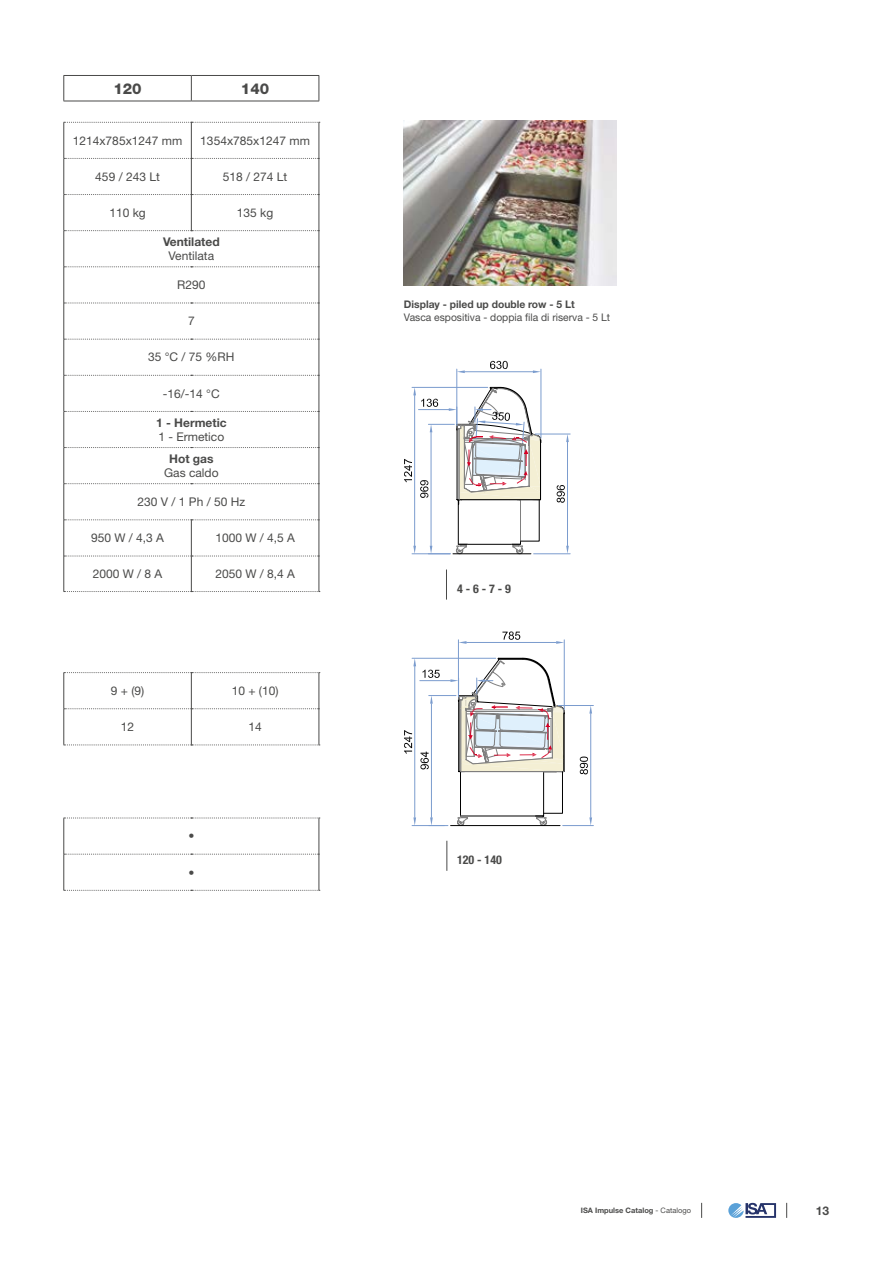
<style>
.page{position:relative;width:893px;height:1263px;background:#fff}
.page>*{position:absolute;margin:0;border:0;box-sizing:border-box;transform-origin:0 0}
.t1{font:800 15px "Helvetica Neue LT Std";color:#4a4a49}
.t2{font:12px "Helvetica Neue LT Std";color:#4a4a49}
.t3{font:700 12px "Helvetica Neue LT Std";color:#4a4a49}
.t4{font:700 condensed 12px "Helvetica Neue LT Std";color:#4a4a49}
.t5{font:10.5px "Helvetica Neue LT Std";color:#4a4a49}
.t6{font:700 10.5px "Helvetica Neue LT Std";color:#4a4a49}
.t7{font:700 7.5px "Helvetica Neue LT Std";color:#4a4a49}
.s1{font-weight:400}
</style>
<div class="page">
<svg style="left:728px;top:1203px;width:48px;height:15px"></svg>
<svg style="left:701px;top:1203px;width:1px;height:15px"></svg>
<svg style="left:786px;top:1203px;width:1px;height:15px"></svg>
<svg style="left:63px;top:75px;width:257px;height:48px"></svg>
<svg style="left:64px;top:158px;width:255px;height:1px"></svg>
<svg style="left:64px;top:194px;width:255px;height:1px"></svg>
<svg style="left:64px;top:230px;width:255px;height:1px"></svg>
<svg style="left:64px;top:267px;width:255px;height:1px"></svg>
<svg style="left:64px;top:303px;width:255px;height:1px"></svg>
<svg style="left:64px;top:339px;width:255px;height:1px"></svg>
<svg style="left:64px;top:375px;width:255px;height:1px"></svg>
<svg style="left:64px;top:411px;width:255px;height:1px"></svg>
<svg style="left:64px;top:447px;width:255px;height:1px"></svg>
<svg style="left:64px;top:483px;width:255px;height:1px"></svg>
<svg style="left:64px;top:520px;width:255px;height:1px"></svg>
<svg style="left:64px;top:556px;width:255px;height:1px"></svg>
<svg style="left:64px;top:591px;width:256px;height:1px"></svg>
<hr style="left:63px;top:123px;width:1px;height:35px;background:#4a4a49">
<hr style="left:191px;top:123px;width:1px;height:35px;background:#4a4a49">
<hr style="left:319px;top:123px;width:1px;height:35px;background:#4a4a49">
<hr style="left:63px;top:158px;width:1px;height:37px;background:#4a4a49">
<hr style="left:191px;top:159px;width:1px;height:35px;background:#4a4a49">
<hr style="left:319px;top:158px;width:1px;height:37px;background:#4a4a49">
<hr style="left:63px;top:195px;width:1px;height:36px;background:#4a4a49">
<hr style="left:191px;top:195px;width:1px;height:35px;background:#4a4a49">
<hr style="left:319px;top:195px;width:1px;height:36px;background:#4a4a49">
<hr style="left:63px;top:231px;width:1px;height:36px;background:#4a4a49">
<hr style="left:319px;top:231px;width:1px;height:36px;background:#4a4a49">
<hr style="left:63px;top:267px;width:1px;height:36px;background:#4a4a49">
<hr style="left:319px;top:267px;width:1px;height:36px;background:#4a4a49">
<hr style="left:63px;top:303px;width:1px;height:36px;background:#4a4a49">
<hr style="left:319px;top:303px;width:1px;height:36px;background:#4a4a49">
<hr style="left:63px;top:339px;width:1px;height:36px;background:#4a4a49">
<hr style="left:319px;top:339px;width:1px;height:36px;background:#4a4a49">
<hr style="left:63px;top:375px;width:1px;height:36px;background:#4a4a49">
<hr style="left:319px;top:375px;width:1px;height:36px;background:#4a4a49">
<hr style="left:63px;top:411px;width:1px;height:37px;background:#4a4a49">
<hr style="left:319px;top:411px;width:1px;height:37px;background:#4a4a49">
<hr style="left:63px;top:448px;width:1px;height:36px;background:#4a4a49">
<hr style="left:319px;top:448px;width:1px;height:36px;background:#4a4a49">
<hr style="left:63px;top:484px;width:1px;height:36px;background:#4a4a49">
<hr style="left:319px;top:484px;width:1px;height:36px;background:#4a4a49">
<hr style="left:63px;top:520px;width:1px;height:36px;background:#4a4a49">
<hr style="left:191px;top:520px;width:1px;height:36px;background:#4a4a49">
<hr style="left:319px;top:520px;width:1px;height:36px;background:#4a4a49">
<hr style="left:63px;top:556px;width:1px;height:35px;background:#4a4a49">
<hr style="left:191px;top:556px;width:1px;height:35px;background:#4a4a49">
<hr style="left:319px;top:556px;width:1px;height:35px;background:#4a4a49">
<svg style="left:64px;top:672px;width:256px;height:1px"></svg>
<svg style="left:64px;top:708px;width:255px;height:1px"></svg>
<svg style="left:64px;top:745px;width:256px;height:1px"></svg>
<hr style="left:63px;top:673px;width:1px;height:36px;background:#4a4a49">
<hr style="left:191px;top:673px;width:1px;height:35px;background:#4a4a49">
<hr style="left:319px;top:673px;width:1px;height:36px;background:#4a4a49">
<hr style="left:63px;top:709px;width:1px;height:36px;background:#4a4a49">
<hr style="left:191px;top:709px;width:1px;height:36px;background:#4a4a49">
<hr style="left:319px;top:709px;width:1px;height:36px;background:#4a4a49">
<hr style="left:465px;top:371px;width:68px;height:1px;background:#7b9cce">
<hr style="left:457px;top:369px;width:1px;height:57px;background:#7b9cce">
<hr style="left:541px;top:369px;width:1px;height:69px;background:#7b9cce">
<svg style="left:533px;top:370px;width:8px;height:3px"></svg>
<svg style="left:457px;top:370px;width:8px;height:3px"></svg>
<svg style="left:490px;top:361px;width:18px;height:8px"></svg>
<hr style="left:567px;top:442px;width:1px;height:104px;background:#7b9cce">
<hr style="left:535px;top:434px;width:35px;height:1px;background:#7b9cce">
<hr style="left:534px;top:553px;width:36px;height:1px;background:#7b9cce">
<svg style="left:566px;top:546px;width:3px;height:8px"></svg>
<svg style="left:566px;top:434px;width:3px;height:8px"></svg>
<svg style="left:557px;top:485px;width:8px;height:18px"></svg>
<svg style="left:404px;top:387px;width:138px;height:167px"></svg>
<hr style="left:466px;top:642px;width:90px;height:1px;background:#7b9cce">
<hr style="left:458px;top:640px;width:1px;height:57px;background:#7b9cce">
<hr style="left:564px;top:640px;width:1px;height:69px;background:#7b9cce">
<svg style="left:556px;top:641px;width:8px;height:3px"></svg>
<svg style="left:459px;top:641px;width:7px;height:3px"></svg>
<svg style="left:502px;top:631px;width:18px;height:9px"></svg>
<hr style="left:590px;top:713px;width:1px;height:104px;background:#7b9cce">
<hr style="left:558px;top:705px;width:35px;height:1px;background:#7b9cce">
<hr style="left:563px;top:825px;width:30px;height:1px;background:#7b9cce">
<svg style="left:589px;top:817px;width:3px;height:8px"></svg>
<svg style="left:589px;top:706px;width:3px;height:7px"></svg>
<svg style="left:580px;top:756px;width:8px;height:18px"></svg>
<svg style="left:404px;top:658px;width:161px;height:168px"></svg>
<hr style="left:446px;top:569px;width:1px;height:31px;background:#4a4a49">
<hr style="left:446px;top:841px;width:1px;height:30px;background:#4a4a49">
<svg style="left:64px;top:818px;width:255px;height:1px"></svg>
<svg style="left:64px;top:854px;width:255px;height:1px"></svg>
<svg style="left:64px;top:890px;width:256px;height:1px"></svg>
<hr style="left:63px;top:818px;width:1px;height:36px;background:#4a4a49">
<hr style="left:319px;top:818px;width:1px;height:36px;background:#4a4a49">
<hr style="left:63px;top:854px;width:1px;height:36px;background:#4a4a49">
<hr style="left:319px;top:854px;width:1px;height:36px;background:#4a4a49">
<img style="left:404px;top:120px;width:213px;height:166px">
<p class="t1" style="left:113px;top:79px;width:30px">120</p>
<p class="t1" style="left:241px;top:79px;width:30px">140</p>
<p class="t2" style="left:73px;top:133px;width:111px">1214x785x1247 mm</p>
<p class="t2" style="left:200px;top:133px;width:111px">1354x785x1247 mm</p>
<p class="t2" style="left:95px;top:169px;width:66px">459 / 243 Lt</p>
<p class="t2" style="left:223px;top:169px;width:66px">518 / 274 Lt</p>
<p class="t2" style="left:109px;top:205px;width:38px">110 kg</p>
<p class="t2" style="left:237px;top:205px;width:38px">135 kg</p>
<p class="t3" style="left:163px;top:234px;width:58px">Ventilated</p>
<p class="t2" style="left:169px;top:249px;width:47px">Ventilata</p>
<p class="t2" style="left:177px;top:278px;width:30px">R290</p>
<p class="t2" style="left:188px;top:314px;width:8px">7</p>
<p class="t2" style="left:148px;top:350px;width:88px">35 °C / 75 %RH</p>
<p class="t2" style="left:163px;top:386px;width:58px">-16/-14 °C</p>
<p class="t3" style="left:156px;top:415px;width:72px">1 - Hermetic</p>
<p class="t2" style="left:158px;top:429px;width:67px">1 - Ermetico</p>
<p class="t3" style="left:169px;top:451px;width:46px">Hot gas</p>
<p class="t2" style="left:164px;top:465px;width:56px">Gas caldo</p>
<p class="t2" style="left:138px;top:495px;width:109px">230 V / 1 Ph / 50 Hz</p>
<p class="t2" style="left:91px;top:531px;width:74px">950 W / 4,3 A</p>
<p class="t2" style="left:215px;top:531px;width:81px">1000 W / 4,5 A</p>
<p class="t2" style="left:93px;top:567px;width:71px">2000 W / 8 A</p>
<p class="t2" style="left:215px;top:567px;width:81px">2050 W / 8,4 A</p>
<p class="t2" style="left:111px;top:684px;width:35px">9 + (9)</p>
<p class="t2" style="left:232px;top:684px;width:48px">10 + (10)</p>
<p class="t2" style="left:121px;top:720px;width:15px">12</p>
<p class="t2" style="left:248px;top:720px;width:15px">14</p>
<p class="t2" style="left:188px;top:829px;width:7px">•</p>
<p class="t2" style="left:188px;top:865px;width:7px">•</p>
<p class="t6" style="left:404px;top:298px;width:172px">Display - piled up double row - 5 Lt</p>
<p class="t5" style="left:404px;top:311px;width:208px">Vasca espositiva - doppia fila di riserva - 5 Lt</p>
<p class="t4" style="left:457px;top:582px;width:55px">4 - 6 - 7 - 9</p>
<p class="t4" style="left:457px;top:853px;width:46px">120 - 140</p>
<p class="t7" style="left:581px;top:1206px;width:112px">ISA Impulse Catalog <span class="s1">- Catalogo</span></p>
<p class="t3" style="left:816px;top:1203px;width:15px">13</p>
</div>
